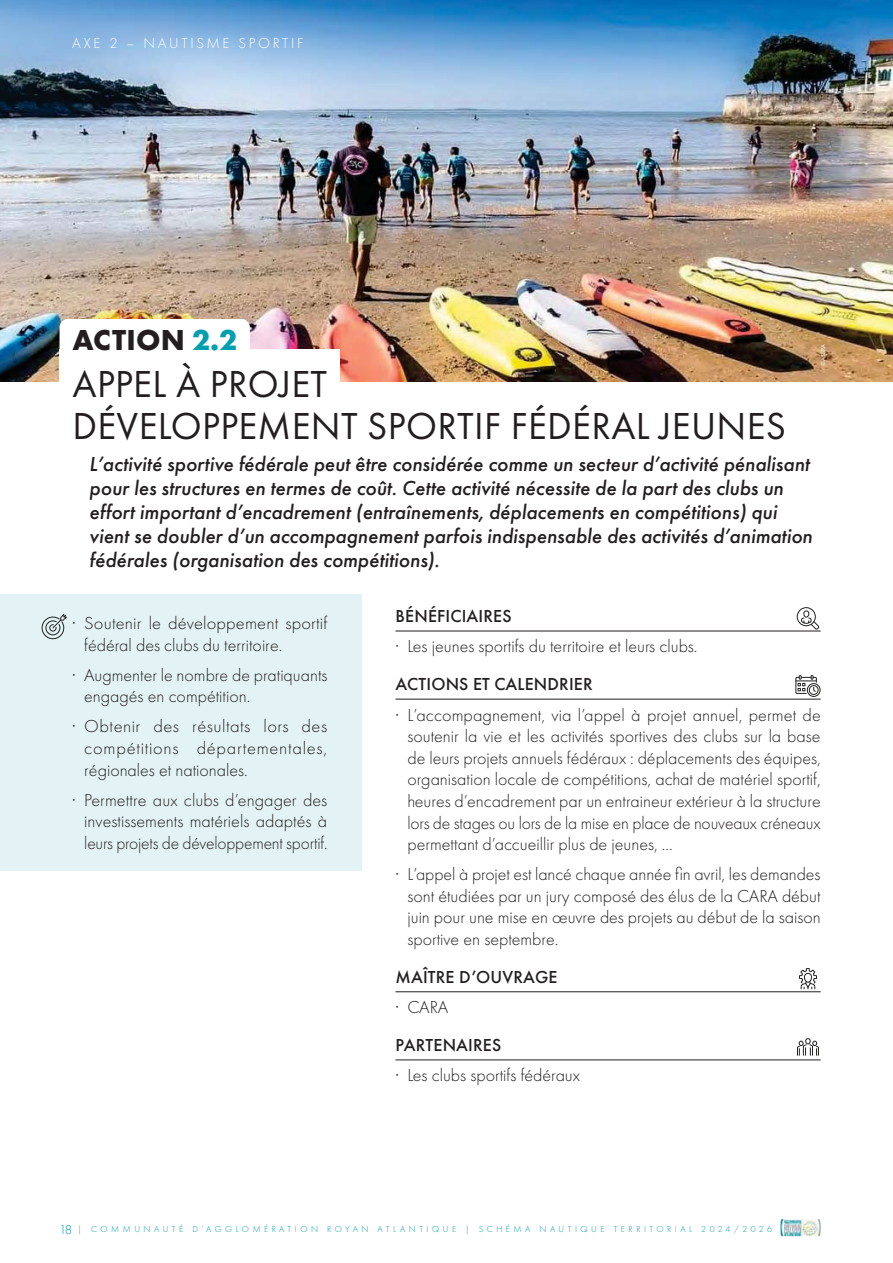
<style>
.page{position:relative;width:893px;height:1263px;background:#fff}
.page>*{position:absolute;margin:0;border:0;box-sizing:border-box;transform-origin:0 0}
.t1{font:39px/42px "Futura PT";letter-spacing:.01em;color:#231f20}
.t2{font:700 30px "Futura PT";letter-spacing:.01em;color:#231f20}
.t3{font:italic 500 21px/24px "Futura PT";color:#231f20}
.t4{font:300 18px/21.6px "Futura PT";color:#231f20;text-align:justify}
.t5{font:500 18px "Futura PT";letter-spacing:.01em;color:#231f20}
.t6{font:300 15px "Futura PT";letter-spacing:.18em;color:#fff}
.t7{font:300 9px "Futura PT";letter-spacing:.39em;color:#009faf}
.t8{font:6px "Futura PT";letter-spacing:.005em;color:#fff}
.s1{color:#009faf}
.s2{font-size:13.5px}
</style>
<div class="page">
<img style="left:780px;top:1219px;width:41px;height:17px">
<img style="left:0;top:0;width:893px;height:381px">
<svg style="left:60px;top:319px;width:190px;height:31px"></svg>
<div style="left:60px;top:350px;width:280px;height:56px;background:#fff"></div>
<hr style="left:395px;top:631px;width:426px;height:1px;background:#231f20">
<hr style="left:395px;top:699px;width:426px;height:1px;background:#231f20">
<hr style="left:395px;top:991px;width:426px;height:1px;background:#231f20">
<hr style="left:395px;top:1060px;width:426px;height:1px;background:#231f20">
<div style="left:0;top:594px;width:361px;height:276px;background:#e3f3f5"></div>
<svg style="left:799px;top:968px;width:18px;height:21px"></svg>
<svg style="left:41px;top:614px;width:26px;height:25px"></svg>
<div style="left:797px;top:607px;width:19px;height:19px;border:1px solid #21211f;border-radius:50%"></div>
<svg style="left:801px;top:611px;width:19px;height:19px"></svg>
<div style="left:807px;top:683px;width:13px;height:14px;border:1px solid #21211f;border-radius:50%"></div>
<div style="left:809px;top:685px;width:9px;height:10px;border:1px solid #21211f;border-radius:50%"></div>
<svg style="left:795px;top:675px;width:22px;height:19px"></svg>
<svg style="left:797px;top:1038px;width:22px;height:18px"></svg>
<p class="t6" style="left:72px;top:36px;width:233px">AXE 2 – NAUTISME SPORTIF</p>
<h2 class="t2" style="left:72px;top:330px;width:166px">ACTION <span class="s1">2.2</span></h2>
<h1 class="t1" style="left:72px;top:364px;width:715px">APPEL À PROJET<br>DÉVELOPPEMENT SPORTIF FÉDÉRAL JEUNES</h1>
<p class="t3" style="left:89px;top:453px;width:725px">L’activité sportive fédérale peut être considérée comme un secteur d’activité pénalisant pour les structures en termes de coût. Cette activité nécessite de la part des clubs un effort important d’encadrement (entraînements, déplacements en compétitions) qui vient se doubler d’un accompagnement parfois indispensable des activités d’animation fédérales (organisation des compétitions).</p>
<p class="t5" style="left:396px;top:607px;width:118px">BÉNÉFICIAIRES</p>
<p class="t4" style="left:395px;top:636px;width:304px">· Les jeunes sportifs du territoire et leurs clubs.</p>
<p class="t5" style="left:396px;top:675px;width:199px">ACTIONS ET CALENDRIER</p>
<p class="t4" style="left:407px;top:704px;width:415px;text-indent:-12px">· L’accompagnement, via l’appel à projet annuel, permet de soutenir la vie et les activités sportives des clubs sur la base de leurs projets annuels fédéraux : déplacements des équipes, organisation locale de compétitions, achat de matériel sportif, heures d’encadrement par un entraineur extérieur à la structure lors de stages ou lors de la mise en place de nouveaux créneaux permettant d’accueillir plus de jeunes, ...</p>
<p class="t4" style="left:407px;top:864px;width:415px;text-indent:-12px">· L’appel à projet est lancé chaque année fin avril, les demandes sont étudiées par un jury composé des élus de la CARA début juin pour une mise en œuvre des projets au début de la saison sportive en septembre.</p>
<p class="t5" style="left:396px;top:968px;width:164px">MAÎTRE D’OUVRAGE</p>
<p class="t4" style="left:395px;top:997px;width:54px">· CARA</p>
<p class="t5" style="left:396px;top:1036px;width:107px">PARTENAIRES</p>
<p class="t4" style="left:395px;top:1065px;width:186px">· Les clubs sportifs fédéraux</p>
<p class="t8" style="left:820px;top:366px;width:24px;rotate:-90deg">© ASSRA</p>
<p class="t4" style="left:84px;top:613px;width:245px;text-indent:-12px">· Soutenir le développement sportif fédéral des clubs du territoire.</p>
<p class="t4" style="left:84px;top:665px;width:245px;text-indent:-12px">· Augmenter le nombre de pratiquants engagés en compétition.</p>
<p class="t4" style="left:84px;top:716px;width:244px;text-indent:-12px">· Obtenir des résultats lors des compétitions départementales, régionales et nationales.</p>
<p class="t4" style="left:84px;top:790px;width:245px;text-indent:-12px">· Permettre aux clubs d’engager des investissements matériels adaptés à leurs projets de développement sportif.</p>
<p class="t7" style="left:59px;top:1224px;width:715px"><span class="s2">18</span> | COMMUNAUTÉ D’AGGLOMÉRATION ROYAN ATLANTIQUE | SCHÉMA NAUTIQUE TERRITORIAL 2024/2026</p>
</div>
